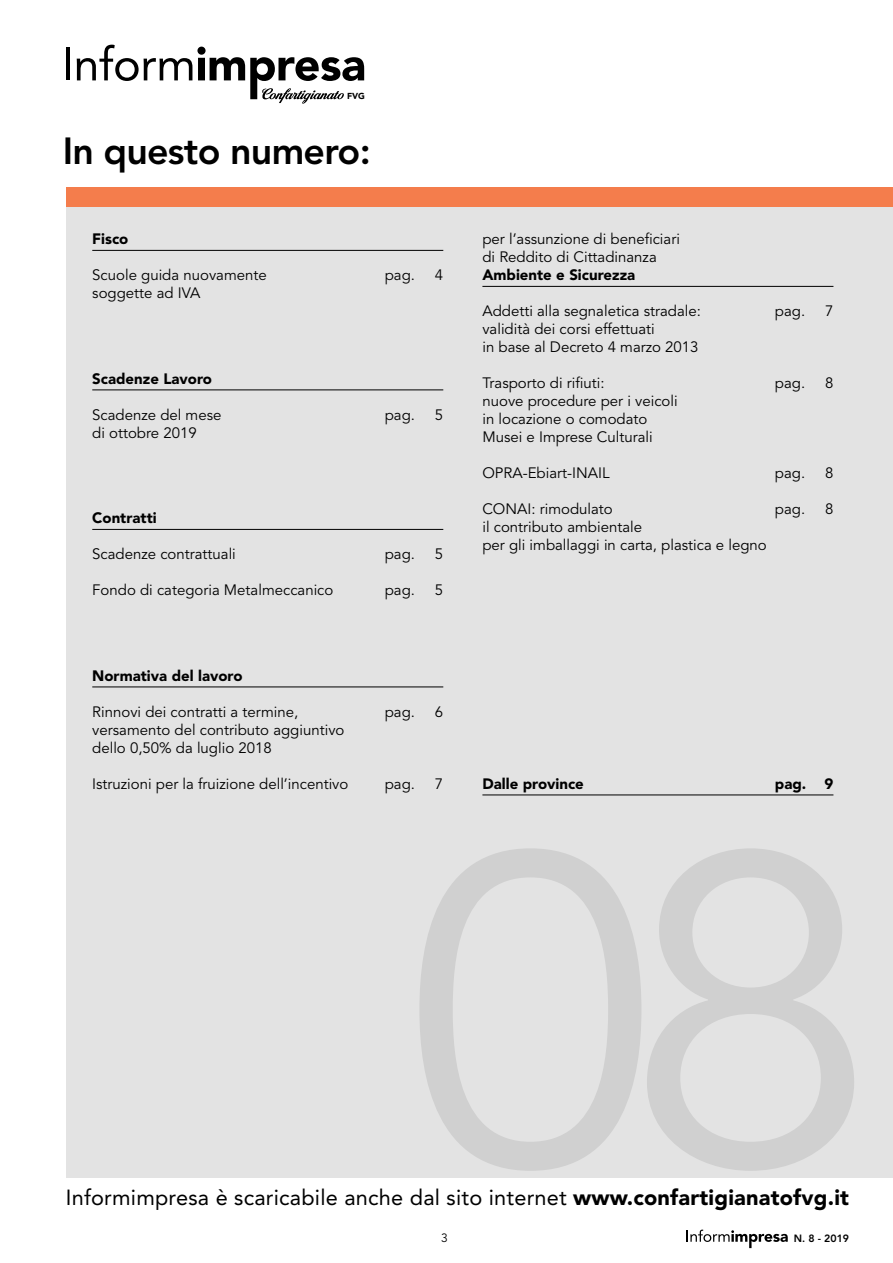
<style>
.page{position:relative;width:893px;height:1263px;background:#fff}
.page>*{position:absolute;margin:0;border:0;box-sizing:border-box;transform-origin:0 0}
.t1{font:800 37.5px "Avenir LT Std";letter-spacing:-.02em;color:#000}
.t2{font:21.75px "Avenir LT Std";letter-spacing:.01em;color:#000}
.t3{font:15px/18px "Avenir LT Std";color:#000}
.t4{font:900 15px "Avenir LT Std";color:#000}
.t5{font:12px "Avenir LT Std";color:#000}
.t6{font:800 10.5px "Avenir LT Std";color:#000}
.t7{font:900 8.7px "Avenir LT Std";color:#000}
.s1{font-weight:900}
</style>
<div class="page">
<hr style="left:66px;top:47px;width:4px;height:33px;background:#000">
<svg style="left:77px;top:45px;width:287px;height:59px"></svg>
<div style="left:66px;top:197px;width:827px;height:981px;background:#e3e3e3"></div>
<div style="left:66px;top:187px;width:827px;height:20px;background:#f47d4c"></div>
<svg style="left:687px;top:1229px;width:101px;height:19px"></svg>
<hr style="left:92px;top:250px;width:351px;height:1px;background:#000">
<hr style="left:92px;top:389px;width:351px;height:1px;background:#000">
<hr style="left:92px;top:529px;width:351px;height:1px;background:#000">
<hr style="left:92px;top:686px;width:351px;height:1px;background:#000">
<hr style="left:482px;top:286px;width:351px;height:1px;background:#000">
<hr style="left:482px;top:794px;width:351px;height:1px;background:#000">
<p class="t7" style="left:347px;top:91px;width:19px">FVG</p>
<h1 class="t1" style="left:63px;top:129px;width:310px">In questo numero:</h1>
<p class="t4" style="left:92px;top:230px;width:38px">Fisco</p>
<p class="t3" style="left:92px;top:267px;width:176px">Scuole guida nuovamente</p>
<p class="t3" style="left:385px;top:267px;width:32px">pag.</p>
<p class="t3" style="left:435px;top:267px;width:10px">4</p>
<p class="t3" style="left:92px;top:285px;width:110px">soggette ad IVA</p>
<p class="t4" style="left:92px;top:370px;width:121px">Scadenze Lavoro</p>
<p class="t3" style="left:92px;top:406px;width:131px">Scadenze del mese</p>
<p class="t3" style="left:385px;top:406px;width:32px">pag.</p>
<p class="t3" style="left:435px;top:406px;width:10px">5</p>
<p class="t3" style="left:92px;top:424px;width:106px">di ottobre 2019</p>
<p class="t4" style="left:92px;top:509px;width:66px">Contratti</p>
<p class="t3" style="left:92px;top:546px;width:145px">Scadenze contrattuali</p>
<p class="t3" style="left:385px;top:546px;width:32px">pag.</p>
<p class="t3" style="left:435px;top:546px;width:10px">5</p>
<p class="t3" style="left:92px;top:582px;width:243px">Fondo di categoria Metalmeccanico</p>
<p class="t3" style="left:385px;top:582px;width:32px">pag.</p>
<p class="t3" style="left:435px;top:582px;width:10px">5</p>
<p class="t4" style="left:92px;top:667px;width:152px">Normativa del lavoro</p>
<p class="t3" style="left:92px;top:703px;width:208px">Rinnovi dei contratti a termine,</p>
<p class="t3" style="left:385px;top:703px;width:32px">pag.</p>
<p class="t3" style="left:435px;top:703px;width:10px">6</p>
<p class="t3" style="left:92px;top:721px;width:254px">versamento del contributo aggiuntivo dello 0,50% da luglio 2018</p>
<p class="t3" style="left:92px;top:775px;width:258px">Istruzioni per la fruizione dell’incentivo</p>
<p class="t3" style="left:385px;top:775px;width:32px">pag.</p>
<p class="t3" style="left:435px;top:775px;width:10px">7</p>
<p class="t3" style="left:482px;top:231px;width:199px">per l’assunzione di beneficiari di Reddito di Cittadinanza</p>
<p class="t4" style="left:482px;top:266px;width:154px">Ambiente e Sicurezza</p>
<p class="t3" style="left:482px;top:303px;width:220px">Addetti alla segnaletica stradale:</p>
<p class="t3" style="left:775px;top:303px;width:32px">pag.</p>
<p class="t3" style="left:825px;top:303px;width:10px">7</p>
<p class="t3" style="left:482px;top:321px;width:218px">validità dei corsi effettuati<br>in base al Decreto 4 marzo 2013</p>
<p class="t3" style="left:482px;top:375px;width:124px">Trasporto di rifiuti:</p>
<p class="t3" style="left:775px;top:375px;width:32px">pag.</p>
<p class="t3" style="left:825px;top:375px;width:10px">8</p>
<p class="t3" style="left:482px;top:393px;width:197px">nuove procedure per i veicoli in locazione o comodato<br>Musei e Imprese Culturali</p>
<p class="t3" style="left:482px;top:465px;width:129px">OPRA-Ebiart-INAIL</p>
<p class="t3" style="left:775px;top:465px;width:32px">pag.</p>
<p class="t3" style="left:825px;top:465px;width:10px">8</p>
<p class="t3" style="left:482px;top:501px;width:132px">CONAI: rimodulato</p>
<p class="t3" style="left:775px;top:501px;width:32px">pag.</p>
<p class="t3" style="left:825px;top:501px;width:10px">8</p>
<p class="t3" style="left:482px;top:519px;width:286px">il contributo ambientale<br>per gli imballaggi in carta, plastica e legno</p>
<p class="t4" style="left:482px;top:775px;width:103px">Dalle province</p>
<p class="t4" style="left:775px;top:775px;width:60px">pag. 9</p>
<h2 class="t2" style="left:66px;top:1185px;width:785px">Informimpresa è scaricabile anche dal sito internet <span class="s1">www.confartigianatofvg.it</span></h2>
<p class="t6" style="left:794px;top:1232px;width:57px">N. 8 - 2019</p>
<p class="t5" style="left:441px;top:1231px;width:8px">3</p>
</div>
